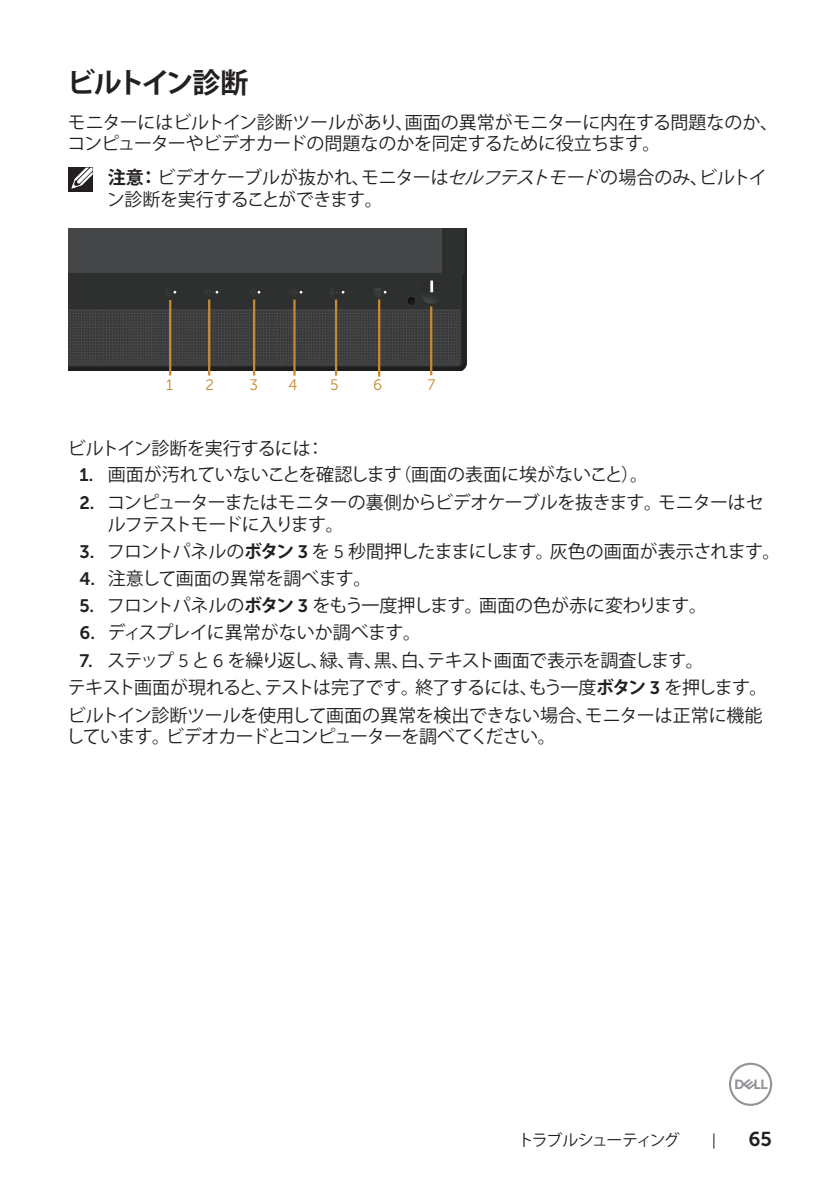
<style>
.page{position:relative;width:840px;height:1191px;background:#fff}
.page>*{position:absolute;margin:0;border:0;box-sizing:border-box;transform-origin:0 0}
.Head_2{font:700 28px "Koz Go Std";letter-spacing:-.09em;color:#231f20}
.text{font:18px/21.6px "Koz Go Std";letter-spacing:-.02em;color:#231f20}
.text_item_number{font:18px/22.2px "Koz Go Std";letter-spacing:-.03em;color:#231f20}
.text-2{font:18px "Koz Go Std";letter-spacing:-.04em;color:#231f20}
.text_item_number-2{font:18px "Koz Go Std";color:#231f20}
.t1{font:16px "Koz Go Std";letter-spacing:-.095em;color:#231f20}
.t2{font:15.2px "Museo Sans For Dell 300";color:#c78830}
.s1{font-weight:700}
.s2{font-style:italic}
.s3{font-family:"Museo Sans For Dell 700"}
.s4{font-family:"Museo Sans For Dell 300"}
.s5{font-family:"Museo Sans For Dell 700";font-size:20px}
</style>
<div class="page">
<svg style="left:729px;top:1062px;width:42px;height:44px"></svg>
<div style="left:68px;top:168px;width:24px;height:24px;background:#231f20"></div>
<svg style="left:71px;top:168px;width:22px;height:21px"></svg>
<img style="left:68px;top:228px;width:398px;height:143px">
<svg style="left:165px;top:288px;width:7px;height:8px"></svg>
<svg style="left:374px;top:288px;width:6px;height:8px"></svg>
<svg style="left:205px;top:289px;width:9px;height:7px"></svg>
<svg style="left:329px;top:288px;width:9px;height:8px"></svg>
<svg style="left:289px;top:289px;width:8px;height:6px"></svg>
<svg style="left:250px;top:289px;width:6px;height:6px"></svg>
<svg style="left:408px;top:297px;width:6px;height:7px"></svg>
<hr style="left:253px;top:299px;width:2px;height:76px;background:#c78830">
<hr style="left:293px;top:299px;width:2px;height:76px;background:#c78830">
<hr style="left:335px;top:299px;width:2px;height:76px;background:#c78830">
<hr style="left:378px;top:299px;width:2px;height:77px;background:#c78830">
<hr style="left:208px;top:299px;width:2px;height:76px;background:#c78830">
<hr style="left:430px;top:306px;width:2px;height:69px;background:#c78830">
<hr style="left:169px;top:300px;width:2px;height:75px;background:#c78830">
<p class="Head_2" style="left:67px;top:64px;width:183px">ビルトイン診断</p>
<p class="text" style="left:67px;top:112px;width:711px">モニターにはビルトイン診断ツールがあり、画面の異常がモニターに内在する問題なのか、コンピューターやビデオカードの問題なのかを同定するために役立ちます。</p>
<p class="text" style="left:107px;top:167px;width:661px"><span class="s1">注意：</span>ビデオケーブルが抜かれ、モニターは<span class="s2">セルフテストモード</span>の場合のみ、ビルトイン診断を実行することができます。</p>
<p class="t2" style="left:166px;top:376px;width:9px">1</p>
<p class="t2" style="left:205px;top:376px;width:10px">2</p>
<p class="t2" style="left:249px;top:376px;width:10px">3</p>
<p class="t2" style="left:288px;top:376px;width:11px">4</p>
<p class="t2" style="left:330px;top:376px;width:10px">5</p>
<p class="t2" style="left:373px;top:376px;width:11px">6</p>
<p class="t2" style="left:427px;top:376px;width:9px">7</p>
<p class="text" style="left:68px;top:438px;width:258px">ビルトイン診断を実行するには：</p>
<p class="text_item_number-2" style="left:79px;top:463px;width:569px"><span class="s3">1.</span> 画面が汚れていないことを確認します（画面の表面に埃がないこと）。</p>
<p class="text_item_number" style="left:108px;top:491px;width:657px;text-indent:-28px"><span class="s3">2.</span> コンピューターまたはモニターの裏側からビデオケーブルを抜きます。モニターはセルフテストモードに入ります。</p>
<p class="text_item_number" style="left:79px;top:540px;width:702px"><span class="s3">3.</span> フロントパネルの<span class="s1">ボタン</span> <span class="s3">3</span> を <span class="s4">5</span> 秒間押したままにします。灰色の画面が表示されます。</p>
<p class="text_item_number" style="left:79px;top:568px;width:293px"><span class="s3">4.</span> 注意して画面の異常を調べます。</p>
<p class="text_item_number" style="left:79px;top:595px;width:628px"><span class="s3">5.</span> フロントパネルの<span class="s1">ボタン</span> <span class="s3">3</span> をもう一度押します。画面の色が赤に変わります。</p>
<p class="text_item_number" style="left:79px;top:622px;width:343px"><span class="s3">6.</span> ディスプレイに異常がないか調べます。</p>
<p class="text_item_number" style="left:79px;top:649px;width:625px"><span class="s3">7.</span> ステップ <span class="s4">5</span> と <span class="s4">6</span> を繰り返し、緑、青、黒、白、テキスト画面で表示を調査します。</p>
<p class="text-2" style="left:68px;top:676px;width:700px">テキスト画面が現れると、テストは完了です。終了するには、もう一度<span class="s1">ボタン</span> <span class="s3">3</span> を押します。</p>
<p class="text" style="left:66px;top:705px;width:697px">ビルトイン診断ツールを使用して画面の異常を検出できない場合、モニターは正常に機能しています。ビデオカードとコンピューターを調べてください。</p>
<p class="t1" style="left:517px;top:1130px;width:255px">トラブルシューティング　　<span class="s4">|</span>　　<span class="s5">65</span></p>
</div>
